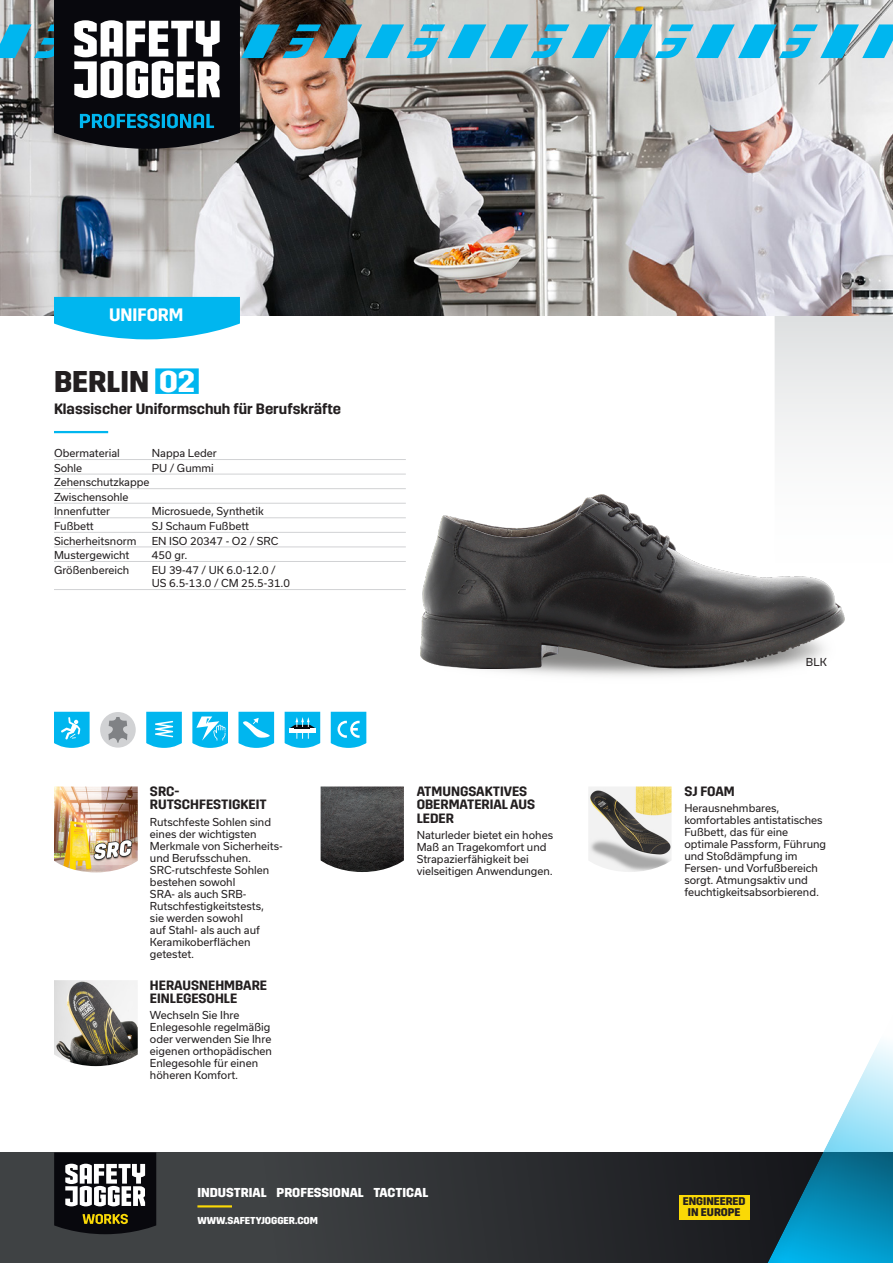
<style>
.page{position:relative;width:893px;height:1263px;background:#fff}
.page>*{position:absolute;margin:0;border:0;box-sizing:border-box;transform-origin:0 0}
.article_name_PRF{font:700 30px "Trim";color:#231f20}
.category_tag_PRF-TCT{font:600 18px "Trim";color:#fff}
.t1{font:600 15px "Trim";color:#231f20}
.feature_title{font:600 13.5px/13.5px "Trim";color:#231f20}
.t2{font:700 12.9px "Trim";color:#fff}
.t3{font:700 11.1px/10.9px "Trim";color:#231f20;text-align:center}
.feature_text{font:10.5px/12px "Usual";color:#231f20}
.specifications{font:10.5px/13.5px "Usual";color:#231f20}
.color{font:10.5px "Usual";color:#231f20}
.t4{font:700 10.05px "Trim";color:#fff}
.s1{color:#fff}
</style>
<div class="page">
<svg style="left:0;top:1152px;width:749px;height:111px;background:#323437"></svg>
<div style="left:679px;top:1195px;width:70px;height:24px;background:#fad906"></div>
<hr style="left:197px;top:1205px;width:35px;height:2px;background:#fad906">
<svg style="left:775px;top:315px;width:118px;height:128px;fill:#eaebec"></svg>
<svg style="left:54px;top:1152px;width:102px;height:82px"></svg>
<div style="left:749px;top:976px;width:144px;height:287px;background:#231f20;opacity:.05"></div>
<img style="left:0;top:149px;width:893px;height:166px">
<img style="left:0;top:0;width:893px;height:149px">
<img style="left:421px;top:494px;width:424px;height:175px">
<div style="left:155px;top:368px;width:44px;height:26px;background:#00b6ef"></div>
<hr style="left:54px;top:431px;width:54px;height:2px;background:#00b6ef">
<hr style="left:54px;top:459px;width:352px;height:1px;background:#d1d2d4">
<hr style="left:54px;top:474px;width:352px;height:1px;background:#d1d2d4">
<hr style="left:54px;top:488px;width:352px;height:1px;background:#d1d2d4">
<hr style="left:54px;top:503px;width:352px;height:1px;background:#d1d2d4">
<hr style="left:54px;top:517px;width:352px;height:1px;background:#d1d2d4">
<hr style="left:54px;top:532px;width:352px;height:1px;background:#d1d2d4">
<hr style="left:54px;top:547px;width:352px;height:1px;background:#d1d2d4">
<hr style="left:54px;top:561px;width:352px;height:1px;background:#d1d2d4">
<hr style="left:54px;top:589px;width:352px;height:1px;background:#d1d2d4">
<img style="left:54px;top:786px;width:84px;height:86px">
<img style="left:321px;top:786px;width:83px;height:86px">
<img style="left:588px;top:786px;width:84px;height:86px">
<img style="left:54px;top:980px;width:84px;height:86px">
<svg style="left:54px;top:712px;width:36px;height:36px"></svg>
<svg style="left:146px;top:712px;width:36px;height:36px"></svg>
<svg style="left:192px;top:712px;width:36px;height:36px"></svg>
<svg style="left:238px;top:712px;width:36px;height:36px"></svg>
<svg style="left:285px;top:712px;width:35px;height:36px"></svg>
<svg style="left:331px;top:712px;width:35px;height:36px"></svg>
<div style="left:100px;top:712px;width:36px;height:36px;background:#d1d2d4;border-radius:50%"></div>
<svg style="left:108px;top:717px;width:19px;height:26px"></svg>
<svg style="left:54px;top:297px;width:186px;height:42px;background:#1dbef0"></svg>
<p class="category_tag_PRF-TCT" style="left:109px;top:305px;width:76px">UNIFORM</p>
<p class="article_name_PRF" style="left:54px;top:364px;width:142px">BERLIN <span class="s1">O2</span></p>
<p class="t1" style="left:54px;top:400px;width:288px">Klassischer Uniformschuh für Berufskräfte</p>
<p class="specifications" style="left:54px;top:446px;width:67px">Obermaterial</p>
<p class="specifications" style="left:152px;top:446px;width:66px">Nappa Leder</p>
<p class="specifications" style="left:54px;top:461px;width:30px">Sohle</p>
<p class="specifications" style="left:152px;top:461px;width:64px">PU / Gummi</p>
<p class="specifications" style="left:54px;top:476px;width:97px">Zehenschutzkappe</p>
<p class="specifications" style="left:54px;top:490px;width:76px">Zwischensohle</p>
<p class="specifications" style="left:54px;top:505px;width:58px">Innenfutter</p>
<p class="specifications" style="left:152px;top:505px;width:113px">Microsuede, Synthetik</p>
<p class="specifications" style="left:54px;top:519px;width:41px">Fußbett</p>
<p class="specifications" style="left:152px;top:519px;width:99px">SJ Schaum Fußbett</p>
<p class="specifications" style="left:54px;top:534px;width:84px">Sicherheitsnorm</p>
<p class="specifications" style="left:152px;top:534px;width:128px">EN ISO 20347 - O2 / SRC</p>
<p class="specifications" style="left:54px;top:548px;width:77px">Mustergewicht</p>
<p class="specifications" style="left:152px;top:548px;width:37px">450 gr.</p>
<p class="specifications" style="left:54px;top:563px;width:77px">Größenbereich</p>
<p class="specifications" style="left:152px;top:563px;width:140px">EU 39-47 / UK 6.0-12.0 /<br>US 6.5-13.0 / CM 25.5-31.0</p>
<p class="feature_title" style="left:150px;top:785px;width:118px">SRC-<br>RUTSCHFESTIGKEIT</p>
<p class="feature_text" style="left:150px;top:816px;width:134px">Rutschfeste Sohlen sind eines der wichtigsten<br>Merkmale von Sicherheits&shy;und Berufsschuhen.<br>SRC-rutschfeste Sohlen bestehen sowohl<br>SRA- als auch SRB-<br>Rutschfestigkeitstests,<br>sie werden sowohl<br>auf Stahl- als auch auf<br>Keramikoberflächen getestet.</p>
<p class="feature_title" style="left:150px;top:978px;width:119px">HERAUSNEHMBARE<br>EINLEGESOHLE</p>
<p class="feature_text" style="left:150px;top:1009px;width:124px">Wechseln Sie Ihre<br>Enlegesohle regelmäßig oder verwenden Sie Ihre eigenen orthopädischen<br>Enlegesohle für einen höheren Komfort.</p>
<p class="feature_title" style="left:417px;top:785px;width:120px">ATMUNGSAKTIVES<br>OBERMATERIAL AUS<br>LEDER</p>
<p class="feature_text" style="left:417px;top:829px;width:138px">Naturleder bietet ein hohes<br>Maß an Tragekomfort und<br>Strapazierfähigkeit bei vielseitigen Anwendungen.</p>
<p class="t2" style="left:197px;top:1185px;width:232px">INDUSTRIAL PROFESSIONAL TACTICAL</p>
<p class="t4" style="left:197px;top:1214px;width:122px">WWW.SAFETYJOGGER.COM</p>
<p class="color" style="left:806px;top:656px;width:22px">BLK</p>
<p class="feature_title" style="left:684px;top:785px;width:52px">SJ FOAM</p>
<p class="feature_text" style="left:684px;top:802px;width:143px">Herausnehmbares, komfortables antistatisches<br>Fußbett, das für eine optimale Passform, Führung und Stoßdämpfung im<br>Fersen- und Vorfußbereich sorgt. Atmungsaktiv und feuchtigkeitsabsorbierend.</p>
<p class="t3" style="left:683px;top:1196px;width:64px">ENGINEERED<br>IN EUROPE</p>
</div>
